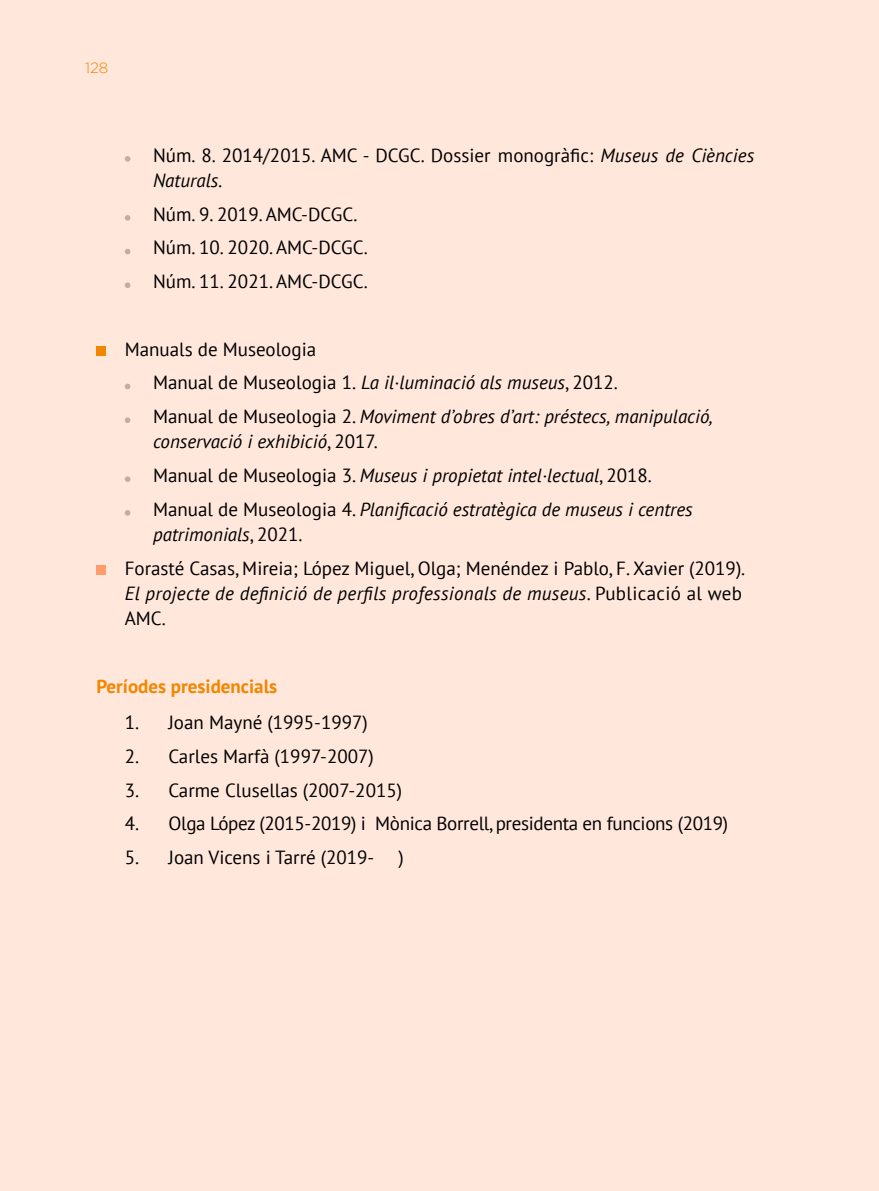
<style>
.page{position:relative;width:879px;height:1191px;background:#ffe7dc}
.page>*{position:absolute;margin:0;border:0;box-sizing:border-box;transform-origin:0 0}
.t1{font:19px/33.8px "PT Sans";color:#000}
.t2{font:italic 19px/33.8px "PT Sans";color:#000}
.t3{font:19px "PT Sans";letter-spacing:-.02em;color:#000}
.t4{font:700 19px "PT Sans";color:#f18700}
.t5{font:300 15px "Gotham";color:#f18700}
.s1{font-style:italic}
.s2{font-style:normal}
</style>
<div class="page">
<svg style="left:125px;top:156px;width:5px;height:6px"></svg>
<svg style="left:125px;top:215px;width:5px;height:6px"></svg>
<svg style="left:125px;top:249px;width:5px;height:5px"></svg>
<svg style="left:125px;top:282px;width:5px;height:6px"></svg>
<div style="left:96px;top:346px;width:9px;height:9px;background:#f18700"></div>
<svg style="left:125px;top:384px;width:5px;height:5px"></svg>
<svg style="left:125px;top:417px;width:5px;height:6px"></svg>
<svg style="left:125px;top:476px;width:5px;height:6px"></svg>
<svg style="left:125px;top:510px;width:5px;height:6px"></svg>
<div style="left:96px;top:565px;width:9px;height:9px;background:#ff9c6e"></div>
<p class="t5" style="left:85px;top:60px;width:25px">128</p>
<p class="t1" style="left:153px;top:142px;width:602px;line-height:25.2px">Núm. 8. 2014/2015. AMC - DCGC. Dossier monogràfic: <span class="s1">Museus de Ciències<br>Naturals.</span></p>
<p class="t1" style="left:153px;top:197px;width:216px">Núm. 9. 2019. AMC-DCGC.<br>Núm. 10. 2020. AMC-DCGC.<br>Núm. 11. 2021. AMC-DCGC.</p>
<p class="t1" style="left:153px;top:331px;width:561px;text-indent:-28px">Manuals de Museologia<br>Manual de Museologia 1. <span class="s1">La il·luminació als museus</span>, 2012.<br>Manual de Museologia 2. <span class="s1">Moviment d’obres d’art: préstecs, manipulació,</span></p>
<p class="t2" style="left:153px;top:424px;width:541px">conservació i exhibició<span class="s2">, 2017.<br>Manual de Museologia 3.</span> Museus i propietat intel·lectual<span class="s2">, 2018.<br>Manual de Museologia 4.</span> Planificació estratègica de museus i centres</p>
<p class="t1" style="left:125px;top:517px;width:622px;text-indent:28px"><span class="s1">patrimonials</span>, 2021.<br>Forasté Casas, Mireia; López Miguel, Olga; Menéndez i Pablo, F. Xavier (2019).</p>
<p class="t2" style="left:125px;top:580px;width:619px;line-height:25.2px">El projecte de definició de perfils professionals de museus<span class="s2">. Publicació al web<br>AMC.</span></p>
<p class="t4" style="left:96px;top:673px;width:182px">Períodes presidencials</p>
<p class="t1" style="left:125px;top:705px;width:245px">1. Joan Mayné (1995-1997)</p>
<p class="t1" style="left:125px;top:739px;width:250px">2. Carles Marfà (1997-2007)</p>
<p class="t1" style="left:125px;top:772px;width:279px">3. Carme Clusellas (2007-2015)</p>
<p class="t3" style="left:125px;top:811px;width:605px">4. Olga López (2015-2019) i Mònica Borrell, presidenta en funcions (2019)</p>
<p class="t1" style="left:125px;top:840px;width:251px">5. Joan Vicens i Tarré (2019-</p>
<p class="t1" style="left:398px;top:840px;width:7px">)</p>
</div>
